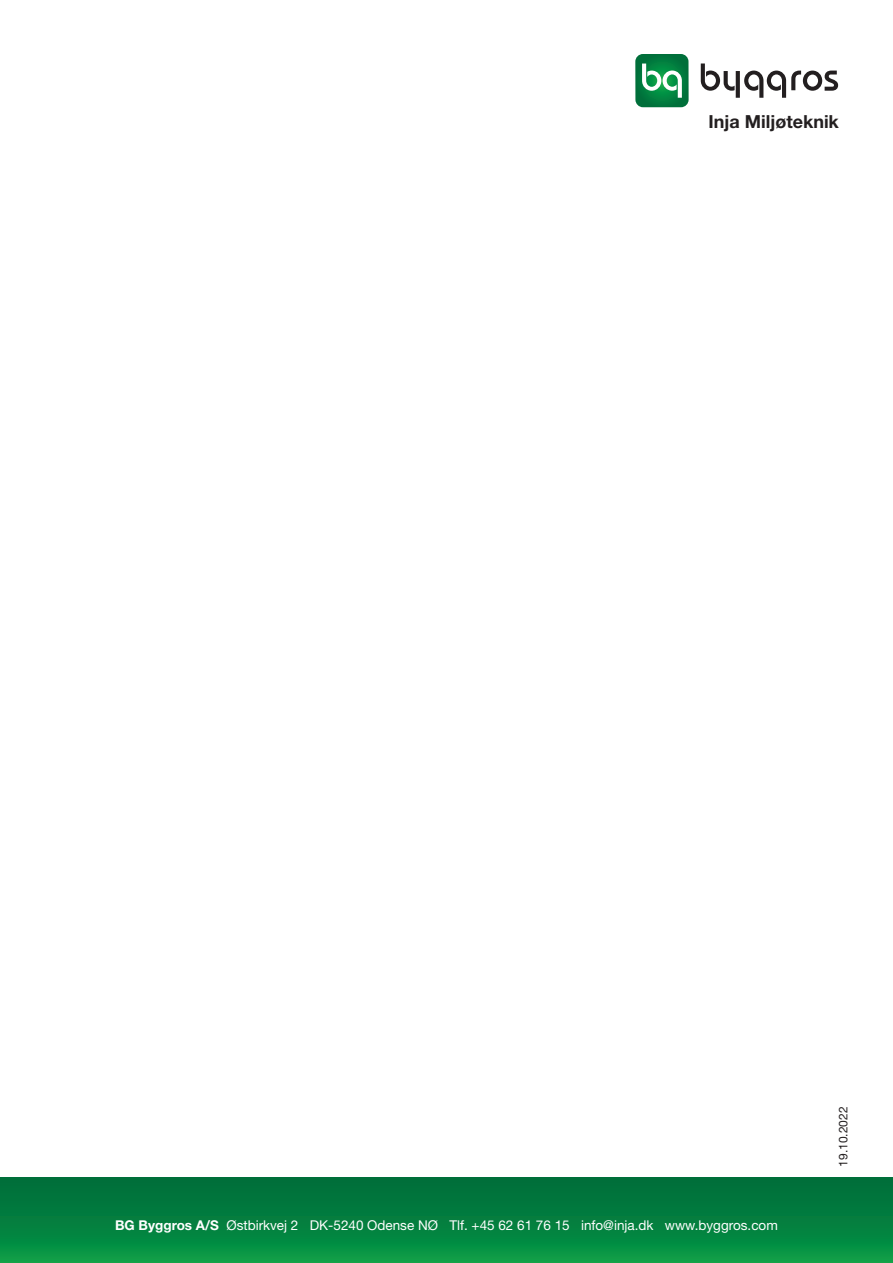
<style>
.page{position:relative;width:893px;height:1263px;background:#fff}
.page>*{position:absolute;margin:0;border:0;box-sizing:border-box;transform-origin:0 0}
.t1{font:700 18px "Helvetica Neue LT Std";color:#231f20}
.t2{font:13.5px "Helvetica Neue LT Std";color:#fff}
.t3{font:12px "Helvetica Neue LT Pro";color:#231f20}
.s1{font-weight:700}
</style>
<div class="page">
<div style="left:0;top:1178px;width:893px;height:85px;background:linear-gradient(to bottom,#006939,#099946)"></div>
<svg style="left:635px;top:54px;width:54px;height:53px;background:#339664"></svg>
<svg style="left:701px;top:63px;width:137px;height:35px"></svg>
<h1 class="t1" style="left:708px;top:110px;width:132px">Inja Miljøteknik</h1>
<p class="t2" style="left:115px;top:1217px;width:664px"><span class="s1">BG Byggros A/S</span> Østbirkvej 2 DK-5240 Odense NØ Tlf. +45 62 61 76 15 info@inja.dk www.byggros.com</p>
<p class="t3" style="left:836px;top:1167px;width:62px;rotate:-90deg">19.10.2022</p>
</div>
